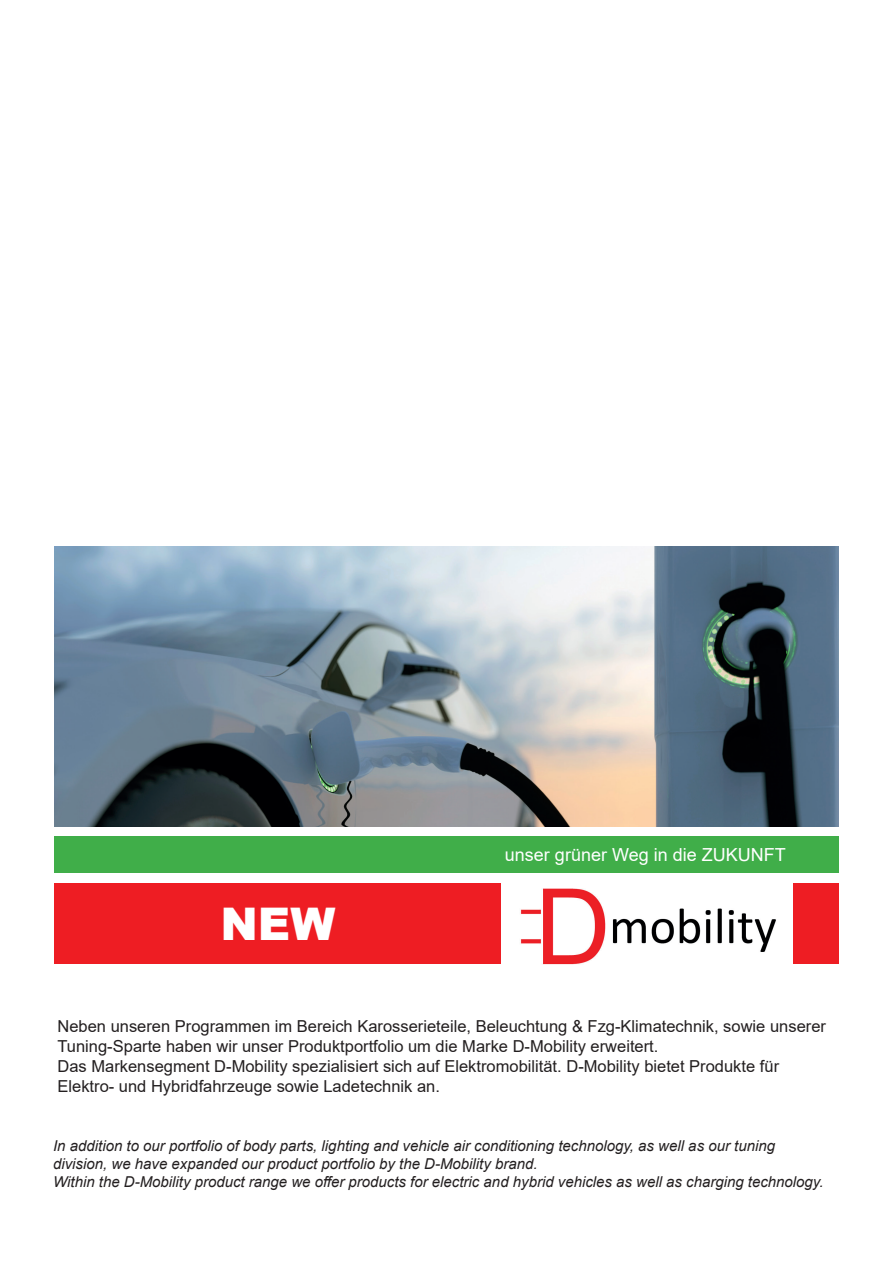
<style>
.page{position:relative;width:893px;height:1263px;background:#fff}
.page>*{position:absolute;margin:0;border:0;box-sizing:border-box;transform-origin:0 0}
.t1{font:900 45px "Arial";color:#fff}
.t2{font:18px "Arial";color:#fff}
.t3{font:16.5px/19.8px "Arial";color:#231f20}
.t4{font:italic 15px "Arial";color:#231f20}
</style>
<div class="page">
<div style="left:54px;top:883px;width:785px;height:81px;background:#ee1d23"></div>
<img style="left:502px;top:883px;width:290px;height:82px">
<div style="left:54px;top:837px;width:785px;height:36px;background:#40ae49"></div>
<img style="left:54px;top:546px;width:785px;height:281px">
<p class="t1" style="left:220px;top:891px;width:116px">NEW</p>
<p class="t2" style="left:505px;top:843px;width:282px">unser grüner Weg in die ZUKUNFT</p>
<p class="t3" style="left:57px;top:1016px;width:770px">Neben unseren Programmen im Bereich Karosserieteile, Beleuchtung &amp; Fzg-Klimatechnik, sowie unserer<br>Tuning-Sparte haben wir unser Produktportfolio um die Marke D-Mobility erweitert.</p>
<p class="t3" style="left:57px;top:1056px;width:723px">Das Markensegment D-Mobility spezialisiert sich auf Elektromobilität. D-Mobility bietet Produkte für</p>
<p class="t3" style="left:57px;top:1076px;width:384px">Elektro- und Hybridfahrzeuge sowie Ladetechnik an.</p>
<p class="t4" style="left:53px;top:1136px;width:723px">In addition to our portfolio of body parts, lighting and vehicle air conditioning technology, as well as our tuning</p>
<p class="t4" style="left:53px;top:1154px;width:486px">division, we have expanded our product portfolio by the D-Mobility brand.</p>
<p class="t4" style="left:53px;top:1172px;width:772px">Within the D-Mobility product range we offer products for electric and hybrid vehicles as well as charging technology.</p>
</div>
